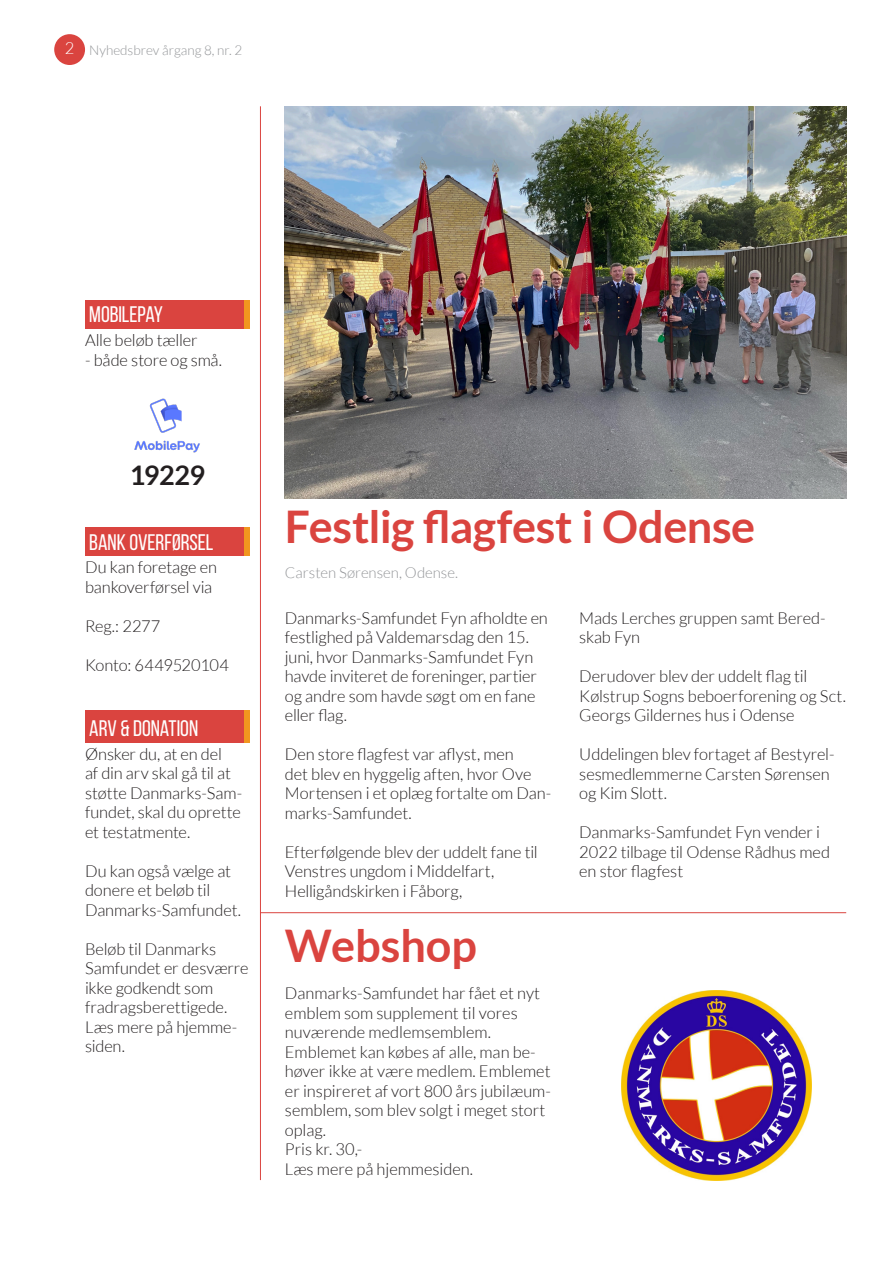
<style>
.page{position:relative;width:893px;height:1263px;background:#fff}
.page>*{position:absolute;margin:0;border:0;box-sizing:border-box;transform-origin:0 0}
.t1{font:700 45px "Lato";letter-spacing:-.005em;color:#da443f}
.t2{font:700 27px "Lato";letter-spacing:-.02em;color:#231f20}
.Box01-Title-TOP{font:22.5px "Bebas Neue";color:#fff}
.t3{font:300 16.5px/19.5px "Lato";letter-spacing:-.005em;color:#231f20}
.t4{font:300 16.5px "Lato";color:#fff}
.t5{font:300 15px "Lato";color:#939598}
.t6{font:300 13.5px "Lato";color:#939598}
</style>
<div class="page">
<div style="left:54px;top:34px;width:31px;height:31px;background:#da443f;border-radius:50%"></div>
<div style="left:85px;top:300px;width:165px;height:28px;background:#da443f"></div>
<div style="left:244px;top:300px;width:6px;height:28px;background:#f1961f"></div>
<div style="left:85px;top:527px;width:165px;height:29px;background:#da443f"></div>
<div style="left:244px;top:527px;width:6px;height:29px;background:#f1961f"></div>
<div style="left:85px;top:710px;width:165px;height:33px;background:#da443f"></div>
<div style="left:244px;top:710px;width:6px;height:33px;background:#f1961f"></div>
<hr style="left:260px;top:106px;width:1px;height:1074px;background:#da443f">
<img style="left:134px;top:398px;width:66px;height:55px">
<img style="left:285px;top:106px;width:561px;height:393px">
<img style="left:622px;top:991px;width:189px;height:189px">
<hr style="left:260px;top:912px;width:586px;height:1px;background:#da443f">
<p class="t4" style="left:65px;top:40px;width:11px">2</p>
<p class="t6" style="left:89px;top:43px;width:154px">Nyhedsbrev årgang 8, nr. 2</p>
<p class="Box01-Title-TOP" style="left:89px;top:302px;width:75px">MOBILEPAY</p>
<p class="t3" style="left:85px;top:331px;width:114px">Alle beløb tæller</p>
<p class="t3" style="left:85px;top:350px;width:139px">- både store og små.</p>
<p class="t2" style="left:130px;top:459px;width:77px">19229</p>
<p class="Box01-Title-TOP" style="left:89px;top:530px;width:126px">BANK OVERFØRSEL</p>
<p class="t3" style="left:85px;top:558px;width:133px">Du kan foretage en bankoverførsel via</p>
<p class="t3" style="left:85px;top:616px;width:77px">Reg.: 2277</p>
<p class="t3" style="left:85px;top:655px;width:146px">Konto: 6449520104</p>
<p class="Box01-Title-TOP" style="left:89px;top:716px;width:110px">ARV &amp; DONATION</p>
<p class="t3" style="left:85px;top:744px;width:159px">Ønsker du, at en del<br>af din arv skal gå til at støtte Danmarks-Sam&shy;fundet, skal du oprette et testatmente.</p>
<p class="t3" style="left:85px;top:861px;width:158px">Du kan også vælge at donere et beløb til<br>Danmarks-Samfundet.</p>
<p class="t3" style="left:85px;top:939px;width:165px">Beløb til Danmarks<br>Samfundet er desværre ikke godkendt som fradragsberettigede.<br>Læs mere på hjemme&shy;siden.</p>
<p class="t1" style="left:285px;top:501px;width:472px">Festlig flagfest i Odense</p>
<p class="t5" style="left:285px;top:565px;width:175px">Carsten Sørensen, Odense.</p>
<p class="t3" style="left:285px;top:608px;width:264px">Danmarks-Samfundet Fyn afholdte en festlighed på Valdemarsdag den 15. juni, hvor Danmarks-Samfundet Fyn havde inviteret de foreninger, partier og andre som havde søgt om en fane eller flag.</p>
<p class="t3" style="left:285px;top:745px;width:268px">Den store flagfest var aflyst, men<br>det blev en hyggelig aften, hvor Ove<br>Mortensen i et oplæg fortalte om Dan&shy;marks-Samfundet.</p>
<p class="t3" style="left:285px;top:842px;width:254px">Efterfølgende blev der uddelt fane til<br>Venstres ungdom i Middelfart,<br>Helligåndskirken i Fåborg,</p>
<p class="t3" style="left:579px;top:608px;width:248px">Mads Lerches gruppen samt Bered&shy;skab Fyn</p>
<p class="t3" style="left:579px;top:667px;width:268px">Derudover blev der uddelt flag til<br>Kølstrup Sogns beboerforening og Sct.<br>Georgs Gildernes hus i Odense</p>
<p class="t3" style="left:579px;top:745px;width:257px">Uddelingen blev fortaget af Bestyrel&shy;sesmedlemmerne Carsten Sørensen og Kim Slott.</p>
<p class="t3" style="left:579px;top:823px;width:252px">Danmarks-Samfundet Fyn vender i<br>2022 tilbage til Odense Rådhus med en stor flagfest</p>
<p class="t1" style="left:285px;top:920px;width:194px">Webshop</p>
<p class="t3" style="left:285px;top:984px;width:256px">Danmarks-Samfundet har fået et nyt emblem som supplement til vores nuværende medlemsemblem.</p>
<p class="t3" style="left:285px;top:1042px;width:268px">Emblemet kan købes af alle, man be&shy;høver ikke at være medlem. Emblemet er inspireret af vort 800 års jubilæum&shy;semblem, som blev solgt i meget stort oplag.</p>
<p class="t3" style="left:285px;top:1140px;width:190px">Pris kr. 30,-<br>Læs mere på hjemmesiden.</p>
</div>
